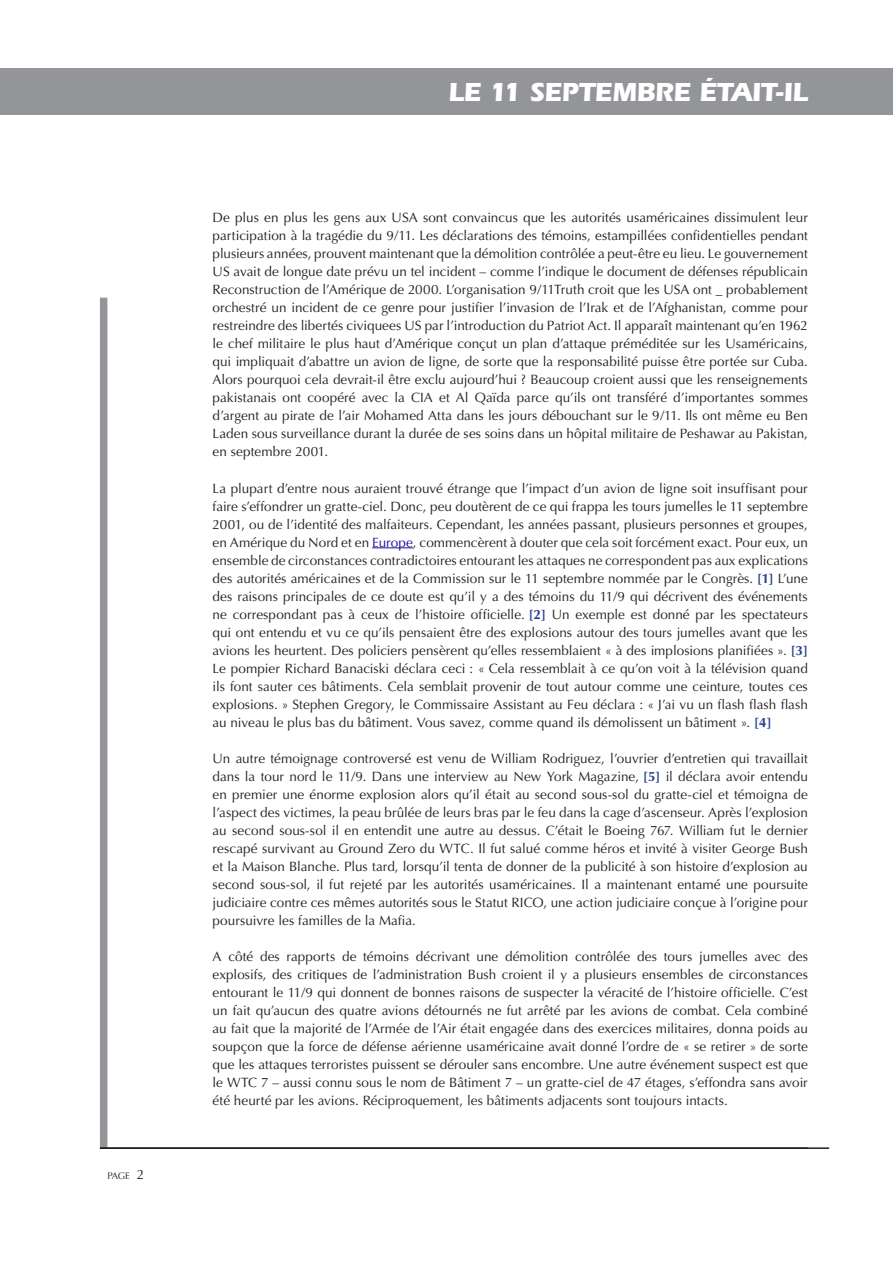
<style>
.page{position:relative;width:893px;height:1263px;background:#fff}
.page>*{position:absolute;margin:0;border:0;box-sizing:border-box;transform-origin:0 0}
.t1{font:700 27px "Itc Eras";letter-spacing:-.025em;color:#fff}
.t2{font:13.5px/18px "Optima";color:#231f20;text-align:justify}
.t3{font:9.45px "Optima";color:#231f20}
.s1{color:#190e98}
.s2{font-weight:700;color:#253f8e}
</style>
<div class="page">
<div style="left:100px;top:298px;width:7px;height:850px;background:#939598"></div>
<div style="left:0;top:68px;width:893px;height:47px;background:#939598"></div>
<hr style="left:372px;top:547px;width:41px;height:1px;background:#190e98">
<hr style="left:100px;top:1147px;width:729px;height:2px;background:#231f20">
<p class="t3" style="left:107px;top:1170px;width:24px">page</p>
<h1 class="t1" style="left:448px;top:76px;width:360px">LE 11 SEPTEMBRE ÉTAIT-IL</h1>
<p class="t2" style="left:213px;top:209px;width:597px">De plus en plus les gens aux USA sont convaincus que les autorités usaméricaines dissimulent leur participation à la tragédie du 9/11. Les déclarations des témoins, estampillées confidentielles pendant plusieurs années, prouvent maintenant que la démolition contrôlée a peut-être eu lieu. Le gouvernement US avait de longue date prévu un tel incident – comme l’indique le document de défenses républicain Reconstruction de l’Amérique de 2000. L’organisation 9/11Truth croit que les USA ont _ probablement orchestré un incident de ce genre pour justifier l’invasion de l’Irak et de l’Afghanistan, comme pour restreindre des libertés civiquees US par l’introduction du Patriot Act. Il apparaît maintenant qu’en 1962 le chef militaire le plus haut d’Amérique conçut un plan d’attaque préméditée sur les Usaméricains, qui impliquait d’abattre un avion de ligne, de sorte que la responsabilité puisse être portée sur Cuba.<br>Alors pourquoi cela devrait-il être exclu aujourd’hui ? Beaucoup croient aussi que les renseignements pakistanais ont coopéré avec la CIA et Al Qaïda parce qu’ils ont transféré d’importantes sommes d’argent au pirate de l’air Mohamed Atta dans les jours débouchant sur le 9/11. Ils ont même eu Ben Laden sous surveillance durant la durée de ses soins dans un hôpital militaire de Peshawar au Pakistan, en septembre 2001.</p>
<p class="t2" style="left:213px;top:479px;width:597px">La plupart d’entre nous auraient trouvé étrange que l’impact d’un avion de ligne soit insuffisant pour faire s’effondrer un gratte-ciel. Donc, peu doutèrent de ce qui frappa les tours jumelles le 11 septembre 2001, ou de l’identité des malfaiteurs. Cependant, les années passant, plusieurs personnes et groupes, en Amérique du Nord et en <span class="s1">Europe</span>, commencèrent à douter que cela soit forcément exact. Pour eux, un ensemble de circonstances contradictoires entourant les attaques ne correspondent pas aux explications des autorités américaines et de la Commission sur le 11 septembre nommée par le Congrès. <span class="s2">[1]</span> L’une des raisons principales de ce doute est qu’il y a des témoins du 11/9 qui décrivent des événements ne correspondant pas à ceux de l’histoire officielle. <span class="s2">[2]</span> Un exemple est donné par les spectateurs qui ont entendu et vu ce qu’ils pensaient être des explosions autour des tours jumelles avant que les avions les heurtent. Des policiers pensèrent qu’elles ressemblaient « à des implosions planifiées ». <span class="s2">[3] </span>Le pompier Richard Banaciski déclara ceci : « Cela ressemblait à ce qu’on voit à la télévision quand ils font sauter ces bâtiments. Cela semblait provenir de tout autour comme une ceinture, toutes ces explosions. » Stephen Gregory, le Commissaire Assistant au Feu déclara : « J’ai vu un flash flash flash au niveau le plus bas du bâtiment. Vous savez, comme quand ils démolissent un bâtiment ». <span class="s2">[4]</span></p>
<p class="t2" style="left:213px;top:749px;width:597px">Un autre témoignage controversé est venu de William Rodriguez, l’ouvrier d’entretien qui travaillait dans la tour nord le 11/9. Dans une interview au New York Magazine, <span class="s2">[5]</span> il déclara avoir entendu en premier une énorme explosion alors qu’il était au second sous-sol du gratte-ciel et témoigna de l’aspect des victimes, la peau brûlée de leurs bras par le feu dans la cage d’ascenseur. Après l’explosion au second sous-sol il en entendit une autre au dessus. C’était le Boeing 767. William fut le dernier rescapé survivant au Ground Zero du WTC. Il fut salué comme héros et invité à visiter George Bush et la Maison Blanche. Plus tard, lorsqu’il tenta de donner de la publicité à son histoire d’explosion au second sous-sol, il fut rejeté par les autorités usaméricaines. Il a maintenant entamé une poursuite judiciaire contre ces mêmes autorités sous le Statut RICO, une action judiciaire conçue à l’origine pour poursuivre les familles de la Mafia.</p>
<p class="t2" style="left:213px;top:947px;width:597px">A côté des rapports de témoins décrivant une démolition contrôlée des tours jumelles avec des explosifs, des critiques de l’administration Bush croient il y a plusieurs ensembles de circonstances entourant le 11/9 qui donnent de bonnes raisons de suspecter la véracité de l’histoire officielle. C’est un fait qu’aucun des quatre avions détournés ne fut arrêté par les avions de combat. Cela combiné au fait que la majorité de l’Armée de l’Air était engagée dans des exercices militaires, donna poids au soupçon que la force de défense aérienne usaméricaine avait donné l’ordre de « se retirer » de sorte que les attaques terroristes puissent se dérouler sans encombre. Une autre événement suspect est que le WTC 7 – aussi connu sous le nom de Bâtiment 7 – un gratte-ciel de 47 étages, s’effondra sans avoir été heurté par les avions. Réciproquement, les bâtiments adjacents sont toujours intacts.</p>
</div>
